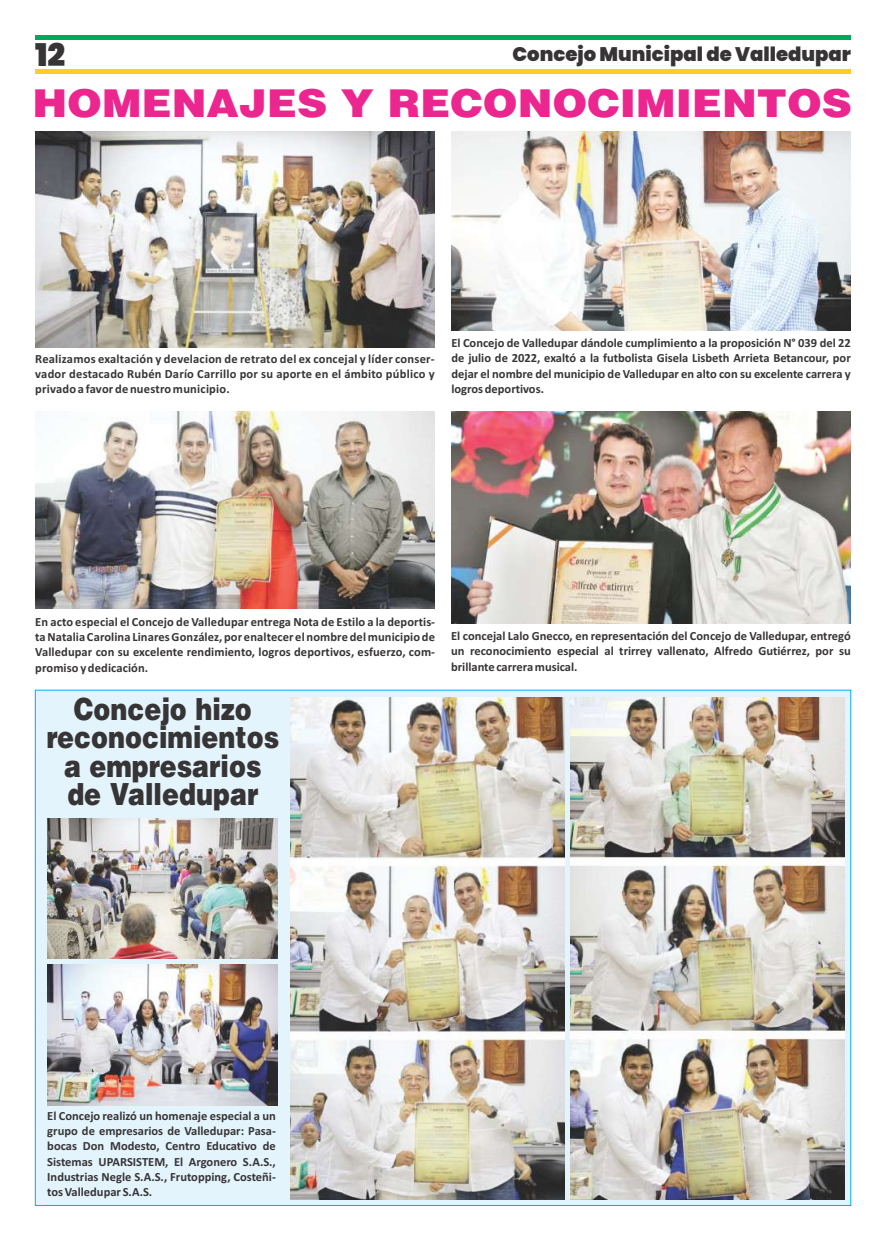
<style>
.page{position:relative;width:886px;height:1241px;background:#fff}
.page>*{position:absolute;margin:0;border:0;box-sizing:border-box;transform-origin:0 0}
.t1{font:900 38.38px "Helvetica LT Std";color:#ec268f;scale:1.09 1}
.t2{font:900 31.25px "Poppins";color:#373435}
.t3{font:900 30.5px/28.2px "Helvetica LT Std";color:#373435;text-align:center;scale:.84 1}
.t4{font:900 19.62px "Poppins";color:#373435}
.t5{font:700 12.5px/15.2px "Calibri";color:#373435;text-align:justify}
</style>
<div class="page">
<div style="left:35px;top:689px;width:816px;height:516px;background:#e4f4fd"></div>
<img style="left:570px;top:697px;width:274px;height:502px">
<img style="left:290px;top:697px;width:274px;height:502px">
<div style="left:35px;top:69px;width:816px;height:5px;background:#ffcc29"></div>
<div style="left:35px;top:35px;width:816px;height:5px;background:#00a859"></div>
<img style="left:47px;top:818px;width:230px;height:140px">
<img style="left:35px;top:411px;width:400px;height:197px">
<img style="left:451px;top:132px;width:400px;height:198px">
<img style="left:35px;top:132px;width:400px;height:215px">
<img style="left:451px;top:411px;width:400px;height:212px">
<img style="left:47px;top:964px;width:230px;height:141px">
<h2 class="t2" style="left:35px;top:33px;width:32px">12</h2>
<h3 class="t4" style="left:512px;top:40px;width:340px">Concejo Municipal de Valledupar</h3>
<h1 class="t1" style="left:32px;top:90px;width:753px">HOMENAJES Y RECONOCIMIENTOS</h1>
<p class="t5" style="left:35px;top:352px;width:401px">Realizamos exaltación y develacion de retrato del ex concejal y líder conser&shy;vador destacado Rubén Darío Carrillo por su aporte en el ámbito público y privado a favor de nuestro municipio.</p>
<p class="t5" style="left:451px;top:336px;width:401px">El Concejo de Valledupar dándole cumplimiento a la proposición N° 039 del 22 de julio de 2022, exaltó a la futbolista Gisela Lisbeth Arrieta Betancour, por dejar el nombre del municipio de Valledupar en alto con su excelente carrera y logros deportivos.</p>
<p class="t5" style="left:35px;top:615px;width:401px">En acto especial el Concejo de Valledupar entrega Nota de Estilo a la deportis&shy;ta Natalia Carolina Linares González, por enaltecer el nombre del municipio de Valledupar con su excelente rendimiento, logros deportivos, esfuerzo, com&shy;promiso y dedicación.</p>
<h3 class="t3" style="left:46px;top:699px;width:279px">Concejo hizo reconocimientos a empresarios de Valledupar</h3>
<p class="t5" style="left:451px;top:629px;width:401px">El concejal Lalo Gnecco, en representación del Concejo de Valledupar, entregó un reconocimiento especial al trirrey vallenato, Alfredo Gutiérrez, por su brillante carrera musical.</p>
<p class="t5" style="left:47px;top:1108px;width:230px">El Concejo realizó un homenaje especial a un grupo de empresarios de Valledupar: Pasa&shy;bocas Don Modesto, Centro Educativo de Sistemas UPARSISTEM, El Argonero S.A.S., Industrias Negle S.A.S., Frutopping, Costeñi&shy;tos Valledupar S.A.S.</p>
</div>
